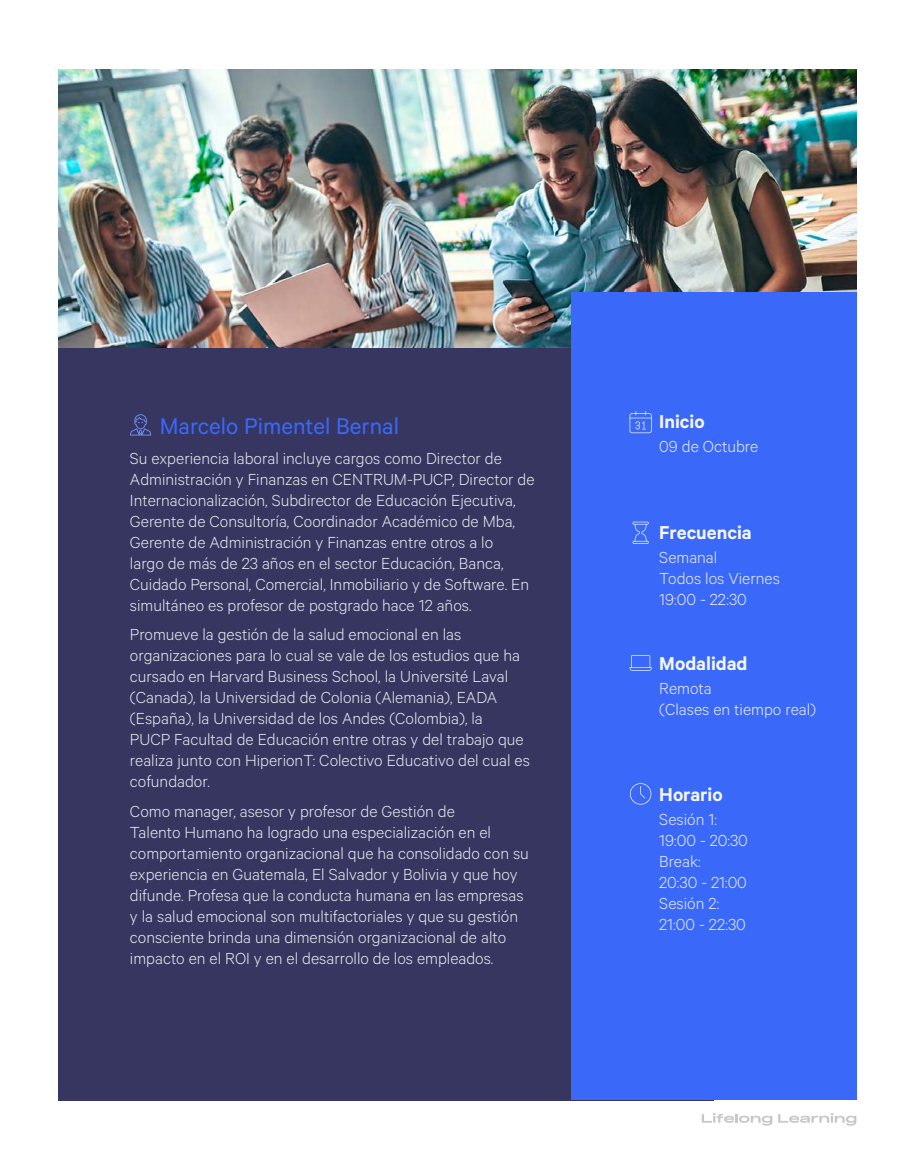
<style>
.page{position:relative;width:915px;height:1170px;background:#fff}
.page>*{position:absolute;margin:0;border:0;box-sizing:border-box;transform-origin:0 0}
.t1{font:25.5px "Calibre";color:#3a69f9}
.t2{font:600 21px "Calibre";color:#f5f7f8}
.t3{font:300 18px/21px "Calibre";color:#e8ebef}
</style>
<div class="page">
<img style="left:59px;top:70px;width:797px;height:278px">
<div style="left:59px;top:348px;width:654px;height:752px;background:#363660"></div>
<div style="left:570px;top:292px;width:286px;height:808px;background:#3a69f9"></div>
<svg style="left:701px;top:1113px;width:155px;height:12px"></svg>
<svg style="left:629px;top:655px;width:22px;height:15px"></svg>
<svg style="left:629px;top:783px;width:22px;height:21px"></svg>
<svg style="left:629px;top:411px;width:22px;height:22px"></svg>
<hr style="left:632px;top:521px;width:16px;height:3px;background:#e8ebef">
<hr style="left:632px;top:541px;width:16px;height:3px;background:#e8ebef">
<svg style="left:633px;top:522px;width:14px;height:21px"></svg>
<svg style="left:130px;top:414px;width:21px;height:21px"></svg>
<h1 class="t1" style="left:160px;top:411px;width:241px">Marcelo Pimentel Bernal</h1>
<p class="t3" style="left:130px;top:446px;width:406px">Su experiencia laboral incluye cargos como Director de Administración y Finanzas en CENTRUM-PUCP, Director de Internacionalización, Subdirector de Educación Ejecutiva, Gerente de Consultoría, Coordinador Académico de Mba, Gerente de Administración y Finanzas entre otros a lo<br>largo de más de 23 años en el sector Educación, Banca, Cuidado Personal, Comercial, Inmobiliario y de Software. En simultáneo es profesor de postgrado hace 12 años.</p>
<p class="t3" style="left:130px;top:623px;width:401px">Promueve la gestión de la salud emocional en las organizaciones para lo cual se vale de los estudios que ha cursado en Harvard Business School, la Université Laval (Canada), la Universidad de Colonia (Alemania), EADA (España), la Universidad de los Andes (Colombia), la<br>PUCP Facultad de Educación entre otras y del trabajo que realiza junto con HiperionT: Colectivo Educativo del cual es cofundador.</p>
<p class="t3" style="left:130px;top:799px;width:400px">Como manager, asesor y profesor de Gestión de<br>Talento Humano ha logrado una especialización en el comportamiento organizacional que ha consolidado con su experiencia en Guatemala, El Salvador y Bolivia y que hoy difunde. Profesa que la conducta humana en las empresas y la salud emocional son multifactoriales y que su gestión consciente brinda una dimensión organizacional de alto impacto en el ROI y en el desarrollo de los empleados.</p>
<p class="t2" style="left:659px;top:409px;width:47px">Inicio</p>
<p class="t3" style="left:659px;top:435px;width:100px">09 de Octubre</p>
<p class="t2" style="left:659px;top:520px;width:94px">Frecuencia</p>
<p class="t3" style="left:659px;top:546px;width:122px">Semanal<br>Todos los Viernes<br>19:00 - 22:30</p>
<p class="t2" style="left:659px;top:651px;width:90px">Modalidad</p>
<p class="t3" style="left:659px;top:677px;width:158px">Remota<br>(Clases en tiempo real)</p>
<p class="t2" style="left:659px;top:781px;width:65px">Horario</p>
<p class="t3" style="left:659px;top:807px;width:90px">Sesión 1:<br>19:00 - 20:30<br>Break:<br>20:30 - 21:00<br>Sesión 2:<br>21:00 - 22:30</p>
</div>
